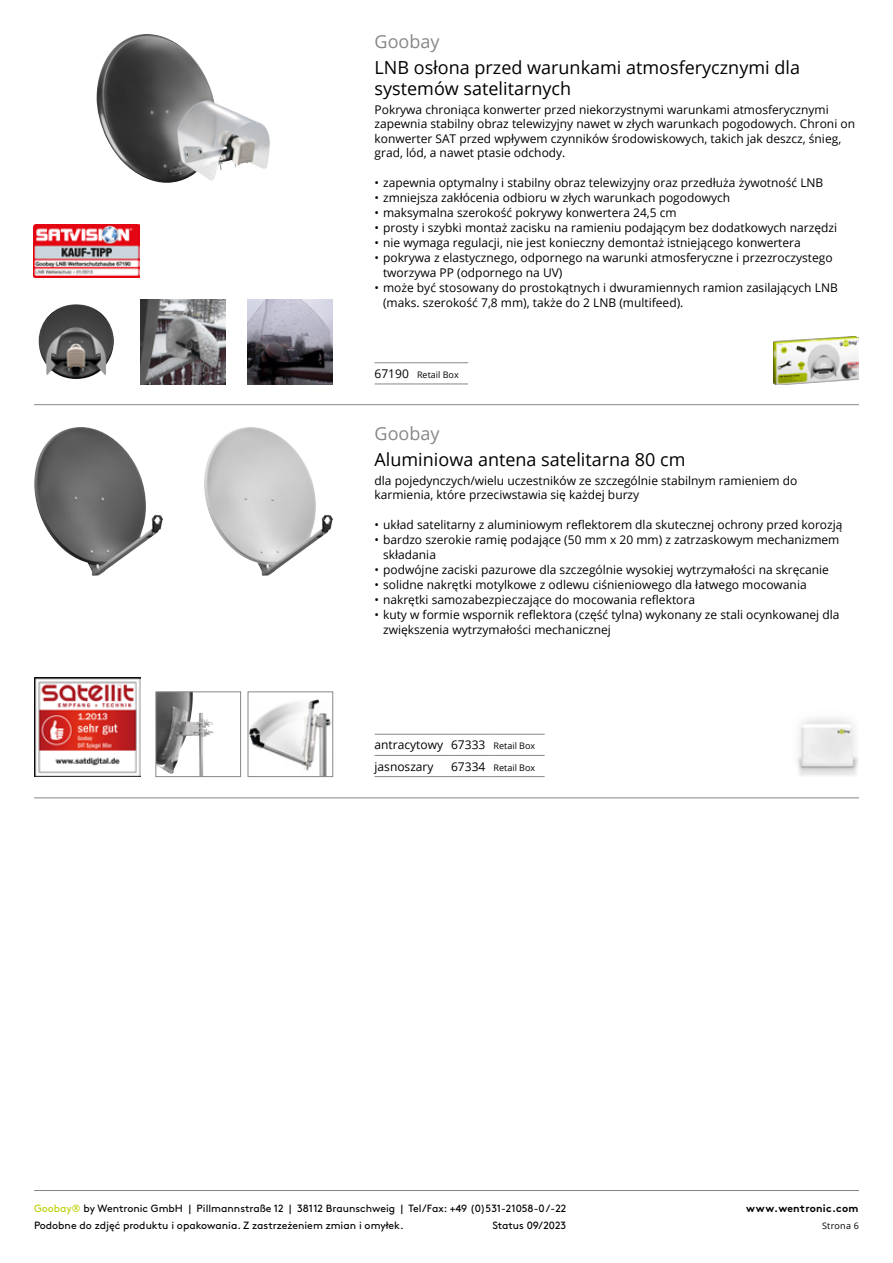
<style>
.page{position:relative;width:893px;height:1263px;background:#fff}
.page>*{position:absolute;margin:0;border:0;box-sizing:border-box;transform-origin:0 0}
.t1{font:18px/21.6px "Open Sans";color:#000}
.t2{font:18px "Open Sans";color:#868786}
.t3{font:12px/14.4px "Open Sans";color:#000}
.t4{font:10.5px/16.8px "Brown";color:#000}
.t5{font:700 10.5px "Brown";letter-spacing:.025em;color:#000}
.t6{font:9px "Open Sans";color:#000}
.s1{font-size:12px}
.s2{font-size:9px}
.s3{color:#bbcf00}
</style>
<div class="page">
<hr style="left:34px;top:1190px;width:825px;height:1px;background:#868786">
<hr style="left:34px;top:404px;width:825px;height:1px;background:#868786">
<hr style="left:34px;top:798px;width:825px;height:1px;background:#868786">
<img style="left:247px;top:299px;width:85px;height:85px">
<img style="left:141px;top:299px;width:85px;height:85px">
<img style="left:39px;top:304px;width:75px;height:75px">
<img style="left:97px;top:34px;width:173px;height:149px">
<hr style="left:375px;top:362px;width:42px;height:1px;background:#868786">
<hr style="left:375px;top:384px;width:42px;height:1px;background:#868786">
<hr style="left:417px;top:362px;width:51px;height:1px;background:#868786">
<hr style="left:417px;top:384px;width:51px;height:1px;background:#868786">
<img style="left:33px;top:224px;width:107px;height:54px">
<img style="left:774px;top:337px;width:85px;height:47px">
<img style="left:158px;top:694px;width:56px;height:81px">
<div style="left:156px;top:692px;width:85px;height:85px;border:1px solid #868786"></div>
<img style="left:250px;top:699px;width:81px;height:76px">
<div style="left:248px;top:692px;width:85px;height:85px;border:1px solid #868786"></div>
<img style="left:35px;top:678px;width:106px;height:99px">
<img style="left:204px;top:427px;width:129px;height:149px">
<img style="left:34px;top:427px;width:129px;height:149px">
<img style="left:797px;top:718px;width:61px;height:58px">
<hr style="left:375px;top:734px;width:76px;height:1px;background:#868786">
<hr style="left:375px;top:755px;width:76px;height:1px;background:#868786">
<hr style="left:375px;top:776px;width:76px;height:1px;background:#868786">
<hr style="left:451px;top:734px;width:43px;height:1px;background:#868786">
<hr style="left:451px;top:755px;width:43px;height:1px;background:#868786">
<hr style="left:451px;top:776px;width:43px;height:1px;background:#868786">
<hr style="left:494px;top:734px;width:51px;height:1px;background:#868786">
<hr style="left:494px;top:755px;width:51px;height:1px;background:#868786">
<hr style="left:494px;top:776px;width:51px;height:1px;background:#868786">
<h1 class="t2" style="left:375px;top:29px;width:66px">Goobay</h1>
<h1 class="t1" style="left:375px;top:56px;width:427px">LNB osłona przed warunkami atmosferycznymi dla systemów satelitarnych</h1>
<p class="t3" style="left:375px;top:102px;width:482px">Pokrywa chroniąca konwerter przed niekorzystnymi warunkami atmosferycznymi zapewnia stabilny obraz telewizyjny nawet w złych warunkach pogodowych. Chroni on konwerter SAT przed wpływem czynników środowiskowych, takich jak deszcz, śnieg, grad, lód, a nawet ptasie odchody.</p>
<p class="t3" style="left:375px;top:175px;width:450px">• zapewnia optymalny i stabilny obraz telewizyjny oraz przedłuża żywotność LNB</p>
<p class="t3" style="left:375px;top:190px;width:357px">• zmniejsza zakłócenia odbioru w złych warunkach pogodowych</p>
<p class="t3" style="left:375px;top:205px;width:304px">• maksymalna szerokość pokrywy konwertera 24,5 cm</p>
<p class="t3" style="left:375px;top:220px;width:464px">• prosty i szybki montaż zacisku na ramieniu podającym bez dodatkowych narzędzi</p>
<p class="t3" style="left:375px;top:235px;width:428px">• nie wymaga regulacji, nie jest konieczny demontaż istniejącego konwertera</p>
<p class="t3" style="left:383px;top:250px;width:451px;line-height:15px;text-indent:-9px">• pokrywa z elastycznego, odpornego na warunki atmosferyczne i przezroczystego tworzywa PP (odpornego na UV)</p>
<p class="t3" style="left:383px;top:280px;width:456px;line-height:15px;text-indent:-9px">• może być stosowany do prostokątnych i dwuramiennych ramion zasilających LNB (maks. szerokość 7,8 mm), także do 2 LNB (multifeed).</p>
<p class="t6" style="left:375px;top:368px;width:86px"><span class="s1">67190</span> Retail Box</p>
<h1 class="t2" style="left:375px;top:422px;width:66px">Goobay</h1>
<h1 class="t1" style="left:375px;top:448px;width:312px">Aluminiowa antena satelitarna 80 cm</h1>
<p class="t3" style="left:375px;top:473px;width:424px">dla pojedynczych/wielu uczestników ze szczególnie stabilnym ramieniem do karmienia, które przeciwstawia się każdej burzy</p>
<p class="t3" style="left:375px;top:517px;width:469px">• układ satelitarny z aluminiowym reflektorem dla skutecznej ochrony przed korozją</p>
<p class="t3" style="left:383px;top:532px;width:458px;line-height:15px;text-indent:-9px">• bardzo szerokie ramię podające (50 mm x 20 mm) z zatrzaskowym mechanizmem składania</p>
<p class="t3" style="left:375px;top:562px;width:456px">• podwójne zaciski pazurowe dla szczególnie wysokiej wytrzymałości na skręcanie</p>
<p class="t3" style="left:375px;top:577px;width:434px">• solidne nakrętki motylkowe z odlewu ciśnieniowego dla łatwego mocowania</p>
<p class="t3" style="left:375px;top:592px;width:322px">• nakrętki samozabezpieczające do mocowania reflektora</p>
<p class="t3" style="left:383px;top:607px;width:458px;line-height:15px;text-indent:-9px">• kuty w formie wspornik reflektora (część tylna) wykonany ze stali ocynkowanej dla zwiększenia wytrzymałości mechanicznej</p>
<p class="t3" style="left:375px;top:734px;width:162px;line-height:21.1px">antracytowy 67333 <span class="s2">Retail Box </span>jasnoszary</p>
<p class="t6" style="left:451px;top:761px;width:86px"><span class="s1">67334</span> Retail Box</p>
<p class="t5" style="left:746px;top:1199px;width:114px">www.wentronic.com</p>
<p class="t4" style="left:34px;top:1199px;width:534px"><span class="s3">Goobay®</span> by Wentronic GmbH | Pillmannstraße 12 | 38112 Braunschweig | Tel/Fax: +49 (0)531-21058-0 /-22<br>Podobne do zdjęć produktu i opakowania. Z zastrzeżeniem zmian i omyłek.</p>
<p class="t4" style="left:492px;top:1216px;width:75px">Status 09/2023</p>
<p class="t6" style="left:822px;top:1219px;width:38px">Strona 6</p>
</div>
